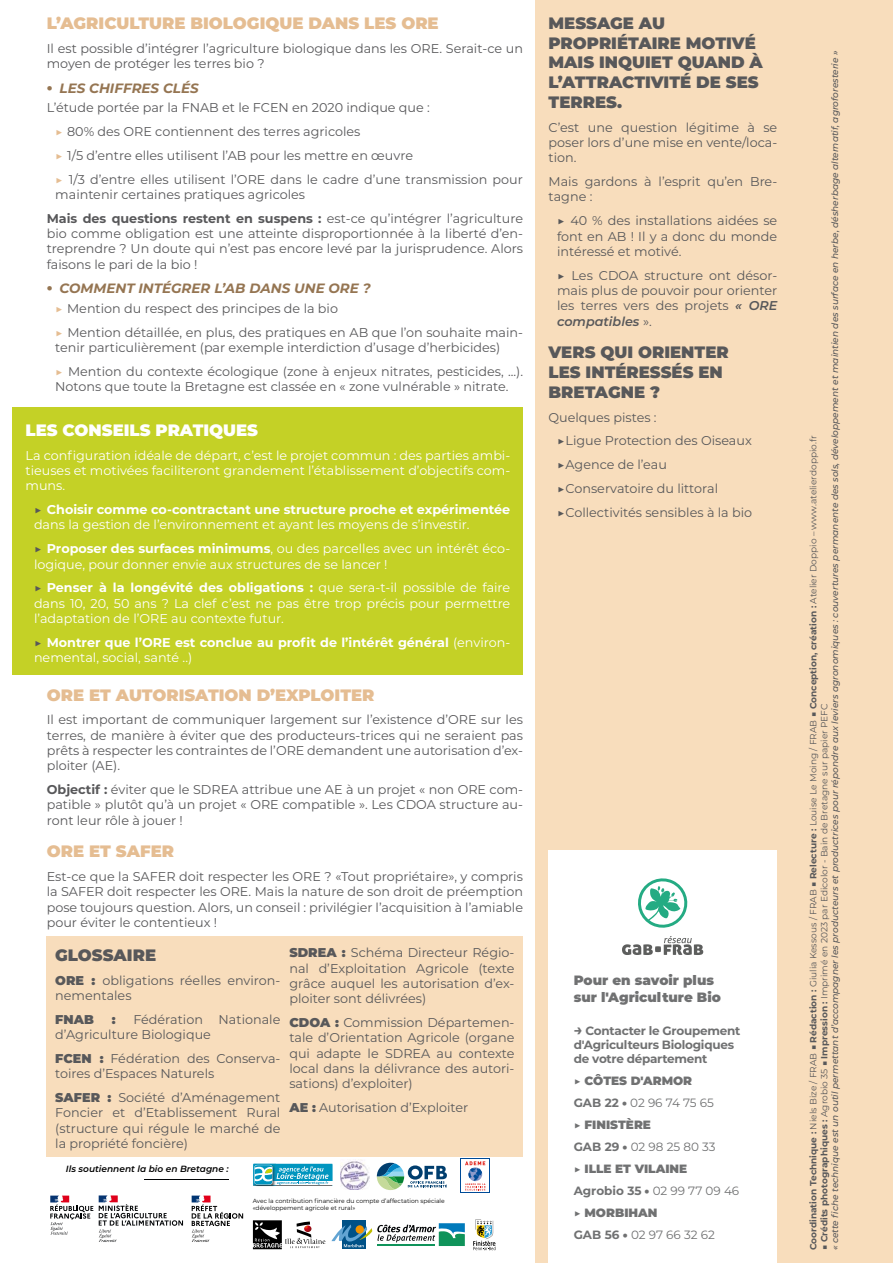
<style>
.page{position:relative;width:893px;height:1263px;background:#fff}
.page>*{position:absolute;margin:0;border:0;box-sizing:border-box;transform-origin:0 0}
.t1{font:900 16.5px/19.8px "Montserrat";color:#58585a}
.t2{font:900 16.5px "Montserrat";color:#e5bd92}
.t3{font:900 16.5px "Montserrat";color:#fff}
.t4{font:italic 700 13.5px "Montserrat";color:#957552}
.t5{font:900 13.5px/16.2px "Montserrat";color:#707172}
.t6{font:12.75px/15.3px "Montserrat";color:#58585a}
.t7{font:12.75px/15.3px "Montserrat";color:#fff;text-align:justify}
.t8{font:700 12.75px/15.3px "Montserrat";color:#fff}
.t9{font:900 12.75px "Montserrat";color:#58585a}
.t10{font:900 12px/21.9px "Montserrat";color:#707172}
.t11{font:700 12px/14.4px "Montserrat";letter-spacing:-.02em;color:#707172}
.t12{font:italic 500 9px/10.8px "Montserrat";color:#58585a}
.t13{font:9px "Montserrat";color:#58585a}
.t14{font:italic 600 9px "Montserrat";color:#000}
.t15{font:6px/7.2px "Montserrat";color:#000}
.s1{font-weight:900;font-style:normal}
.s2{font-weight:900;color:#e5bd92}
.s3{font-weight:700}
.s4{font-weight:900;color:#58585a}
.s5{font-weight:400}
.s6{font-weight:900}
.s7{font-weight:600;font-style:italic}
.s8{font-size:15px}
.s9{font-weight:700;font-style:normal}
.s10{font-weight:400;font-style:normal}
</style>
<div class="page">
<div style="left:536px;top:0;width:357px;height:1263px;background:#f8ddbc"></div>
<div style="left:549px;top:850px;width:228px;height:413px;background:#fff"></div>
<svg style="left:622px;top:878px;width:81px;height:77px"></svg>
<svg style="left:99px;top:1195px;width:84px;height:47px"></svg>
<svg style="left:50px;top:1195px;width:43px;height:39px"></svg>
<svg style="left:192px;top:1195px;width:51px;height:47px"></svg>
<hr style="left:144px;top:1179px;width:85px;height:1px;background:#010305">
<div style="left:461px;top:1159px;width:29px;height:34px;background:#004b98"></div>
<div style="left:461px;top:1159px;width:28px;height:33px;background:#fff"></div>
<svg style="left:465px;top:1161px;width:20px;height:29px"></svg>
<svg style="left:377px;top:1163px;width:70px;height:27px"></svg>
<svg style="left:253px;top:1163px;width:80px;height:23px"></svg>
<img style="left:341px;top:1160px;width:28px;height:29px">
<svg style="left:253px;top:1220px;width:72px;height:29px"></svg>
<svg style="left:473px;top:1219px;width:22px;height:31px"></svg>
<svg style="left:342px;top:1220px;width:23px;height:29px"></svg>
<svg style="left:331px;top:1223px;width:134px;height:24px"></svg>
<div style="left:13px;top:407px;width:510px;height:268px;background:#c4d126"></div>
<div style="left:47px;top:936px;width:476px;height:221px;background:#f8ddbc"></div>
<p class="t2" style="left:47px;top:10px;width:393px">L’AGRICULTURE BIOLOGIQUE DANS LES ORE</p>
<p class="t6" style="left:47px;top:40px;width:478px">Il est possible d’intégrer l’agriculture biologique dans les ORE. Serait-ce un moyen de protéger les terres bio ?</p>
<p class="t4" style="left:47px;top:78px;width:154px"><span class="s1">•</span> LES CHIFFRES CLÉS</p>
<p class="t6" style="left:55px;top:95px;width:469px;line-height:23.9px;text-indent:-9px">L’étude portée par la FNAB et le FCEN en 2020 indique que :<br><span class="s2">▶</span> 80% des ORE contiennent des terres agricoles<br><span class="s2">▶</span> 1/5 d’entre elles utilisent l’AB pour les mettre en œuvre<br><span class="s2">▶</span> 1/3 d’entre elles utilisent l’ORE dans le cadre d’une transmission pour</p>
<p class="t6" style="left:47px;top:182px;width:478px;line-height:23.9px;text-indent:9px">maintenir certaines pratiques agricoles<br><span class="s3">Mais des questions restent en suspens :</span> est-ce qu’intégrer l’agriculture</p>
<p class="t6" style="left:47px;top:225px;width:478px;text-align:justify">bio comme obligation est une atteinte disproportionnée à la liberté d’en&shy;treprendre ? Un doute qui n’est pas encore levé par la jurisprudence. Alors faisons le pari de la bio !</p>
<p class="t4" style="left:47px;top:279px;width:325px"><span class="s1">•</span> COMMENT INTÉGRER L’AB DANS UNE ORE ?</p>
<p class="t6" style="left:55px;top:296px;width:469px;line-height:23.9px"><span class="s2">▶</span> Mention du respect des principes de la bio<br><span class="s2">▶</span> Mention détaillée, en plus, des pratiques en AB que l’on souhaite main-</p>
<p class="t6" style="left:55px;top:335px;width:469px;line-height:23.9px">tenir particulièrement (par exemple interdiction d’usage d’herbicides)<br><span class="s2">▶</span> Mention du contexte écologique (zone à enjeux nitrates, pesticides, ...).</p>
<p class="t6" style="left:55px;top:378px;width:455px">Notons que toute la Bretagne est classée en « zone vulnérable » nitrate.</p>
<p class="t3" style="left:26px;top:418px;width:234px">LES CONSEILS PRATIQUES</p>
<p class="t7" style="left:26px;top:447px;width:486px">La configuration idéale de départ, c’est le projet commun : des parties ambi&shy;tieuses et motivées faciliteront grandement l’établissement d’objectifs com&shy;muns.</p>
<p class="t7" style="left:34px;top:501px;width:478px"><span class="s4">▶</span> <span class="s3">Choisir comme co-contractant une structure proche et expérimentée </span>dans la gestion de l’environnement et ayant les moyens de s’investir.</p>
<p class="t7" style="left:34px;top:541px;width:478px"><span class="s4">▶</span> <span class="s3">Proposer des surfaces minimums</span>, ou des parcelles avec un intérêt éco&shy;logique, pour donner envie aux structures de se lancer !</p>
<p class="t7" style="left:34px;top:580px;width:478px"><span class="s4">▶</span> <span class="s3">Penser à la longévité des obligations :</span> que sera-t-il possible de faire dans 10, 20, 50 ans ? La clef c’est ne pas être trop précis pour permettre l’adaptation de l’ORE au contexte futur.</p>
<p class="t8" style="left:34px;top:634px;width:478px"><span class="s4">▶</span> Montrer que l’ORE est conclue au profit de l’intérêt général <span class="s5">(environ&shy;nemental, social, santé ..)</span></p>
<p class="t2" style="left:47px;top:682px;width:329px">ORE ET AUTORISATION D’EXPLOITER</p>
<p class="t6" style="left:47px;top:712px;width:478px;text-align:justify">Il est important de communiquer largement sur l’existence d’ORE sur les terres, de manière à éviter que des producteurs-trices qui ne seraient pas prêts à respecter les contraintes de l’ORE demandent une autorisation d’ex&shy;ploiter (AE).</p>
<p class="t6" style="left:47px;top:781px;width:478px;text-align:justify"><span class="s3">Objectif :</span> éviter que le SDREA attribue une AE à un projet « non ORE com&shy;patible » plutôt qu’à un projet « ORE compatible ». Les CDOA structure au&shy;ront leur rôle à jouer !</p>
<p class="t2" style="left:47px;top:839px;width:129px">ORE ET SAFER</p>
<p class="t6" style="left:47px;top:868px;width:478px;text-align:justify">Est-ce que la SAFER doit respecter les ORE ? «Tout propriétaire», y compris la SAFER doit respecter les ORE. Mais la nature de son droit de préemption pose toujours question. Alors, un conseil : privilégier l’acquisition à l’amiable pour éviter le contentieux !</p>
<p class="t1" style="left:55px;top:944px;width:102px">GLOSSAIRE</p>
<p class="t6" style="left:55px;top:972px;width:227px"><span class="s6">ORE :</span> obligations réelles environ&shy;nementales</p>
<p class="t9" style="left:55px;top:1010px;width:40px">FNAB</p>
<p class="t9" style="left:112px;top:1010px;width:5px">:</p>
<p class="t6" style="left:289px;top:945px;width:227px;text-align:justify"><span class="s6">SDREA :</span> Schéma Directeur Régio&shy;nal d’Exploitation Agricole (texte grâce auquel les autorisation d’ex&shy;ploiter sont délivrées)</p>
<p class="t6" style="left:289px;top:1014px;width:227px;text-align:justify"><span class="s6">CDOA :</span> Commission Départemen&shy;tale d’Orientation Agricole (organe qui adapte le SDREA au contexte local dans la délivrance des autori&shy;sations) d’exploiter)</p>
<p class="t6" style="left:289px;top:1099px;width:180px"><span class="s6">AE :</span> Autorisation d’Exploiter</p>
<p class="t6" style="left:55px;top:1011px;width:227px;text-indent:78px">Fédération Nationale d’Agriculture Biologique</p>
<p class="t6" style="left:55px;top:1050px;width:227px"><span class="s6">FCEN :</span> Fédération des Conserva&shy;toires d’Espaces Naturels</p>
<p class="t6" style="left:55px;top:1089px;width:227px;text-align:justify"><span class="s6">SAFER :</span> Société d’Aménagement Foncier et d’Etablissement Rural (structure qui régule le marché de la propriété foncière)</p>
<p class="t14" style="left:66px;top:1162px;width:164px">Ils soutiennent la bio en Bretagne :</p>
<p class="t15" style="left:253px;top:1197px;width:194px">Avec la contribution financière du compte d’affectation spéciale «développement agricole et rural»</p>
<p class="t1" style="left:549px;top:12px;width:216px">MESSAGE AU<br>PROPRIÉTAIRE MOTIVÉ<br>MAIS INQUIET QUAND À<br>L’ATTRACTIVITÉ DE SES<br>TERRES.</p>
<p class="t6" style="left:549px;top:119px;width:230px;text-align:justify">C’est une question légitime à se poser lors d’une mise en vente/loca&shy;tion.</p>
<p class="t6" style="left:549px;top:174px;width:230px">Mais gardons à l’esprit qu’en Bre&shy;tagne :</p>
<p class="t6" style="left:557px;top:213px;width:222px;text-align:justify"><span class="s6">▶</span> 40 % des installations aidées se font en AB ! Il y a donc du monde intéressé et motivé.</p>
<p class="t6" style="left:557px;top:267px;width:222px;text-align:justify"><span class="s6">▶</span> Les CDOA structure ont désor&shy;mais plus de pouvoir pour orienter les terres vers des projets <span class="s7">« ORE compatibles</span> ».</p>
<p class="t1" style="left:549px;top:341px;width:182px">VERS QUI ORIENTER<br>LES INTÉRESSÉS EN<br>BRETAGNE ?</p>
<p class="t6" style="left:557px;top:405px;width:197px;line-height:23.9px;text-indent:-9px">Quelques pistes :<br><span class="s6">▶</span>Ligue Protection des Oiseaux <span class="s6">▶</span>Agence de l’eau <span class="s6">▶</span>Conservatoire du littoral <span class="s6">▶</span>Collectivités sensibles à la bio</p>
<p class="t5" style="left:574px;top:972px;width:149px">Pour en savoir plus sur l'Agriculture Bio</p>
<p class="t11" style="left:574px;top:1022px;width:168px"><span class="s8">→</span> Contacter le Groupement d'Agriculteurs Biologiques de votre département</p>
<p class="t10" style="left:574px;top:1069px;width:167px">▶ CÔTES D'ARMOR<br><span class="s3">GAB 22</span> • <span class="s5">02 96 74 75 65<br></span>▶ FINISTÈRE<br><span class="s3">GAB 29</span> • <span class="s5">02 98 25 80 33<br></span>▶ ILLE ET VILAINE<br><span class="s3">Agrobio 35</span> • <span class="s5">02 99 77 09 46 </span>▶ MORBIHAN<br><span class="s3">GAB 56</span> • <span class="s5">02 97 66 32 62</span></p>
<p class="t12" style="left:818px;top:1250px;width:1201px;rotate:-90deg"><span class="s1">■</span> <span class="s9">Crédits photographiques :</span> <span class="s10">Agrobio 35</span> <span class="s1">■</span> <span class="s9">Impression :</span> <span class="s10">Imprimé en 2023 par Edicolor - Bain de Bretagne sur papier PEFC<br></span>« cette fiche technique est un outil permettant d’accompagner les producteurs et productrices pour répondre aux leviers agronomiques : couvertures permanente des sols, développement et maintien des surface en herbe, désherbage alternatif, agroforesterie »</p>
<p class="t13" style="left:807px;top:1250px;width:817px;rotate:-90deg"><span class="s3">Coordination Technique :</span> Niels Bize / FRAB <span class="s6">■</span> <span class="s3">Rédaction :</span> Giulia Kessous / FRAB <span class="s6">■</span> <span class="s3">Relecture :</span> Louise Le Moing / FRAB <span class="s6">■</span> <span class="s3">Conception, création :</span> Atelier Doppio – www.atelierdoppio.fr</p>
</div>
